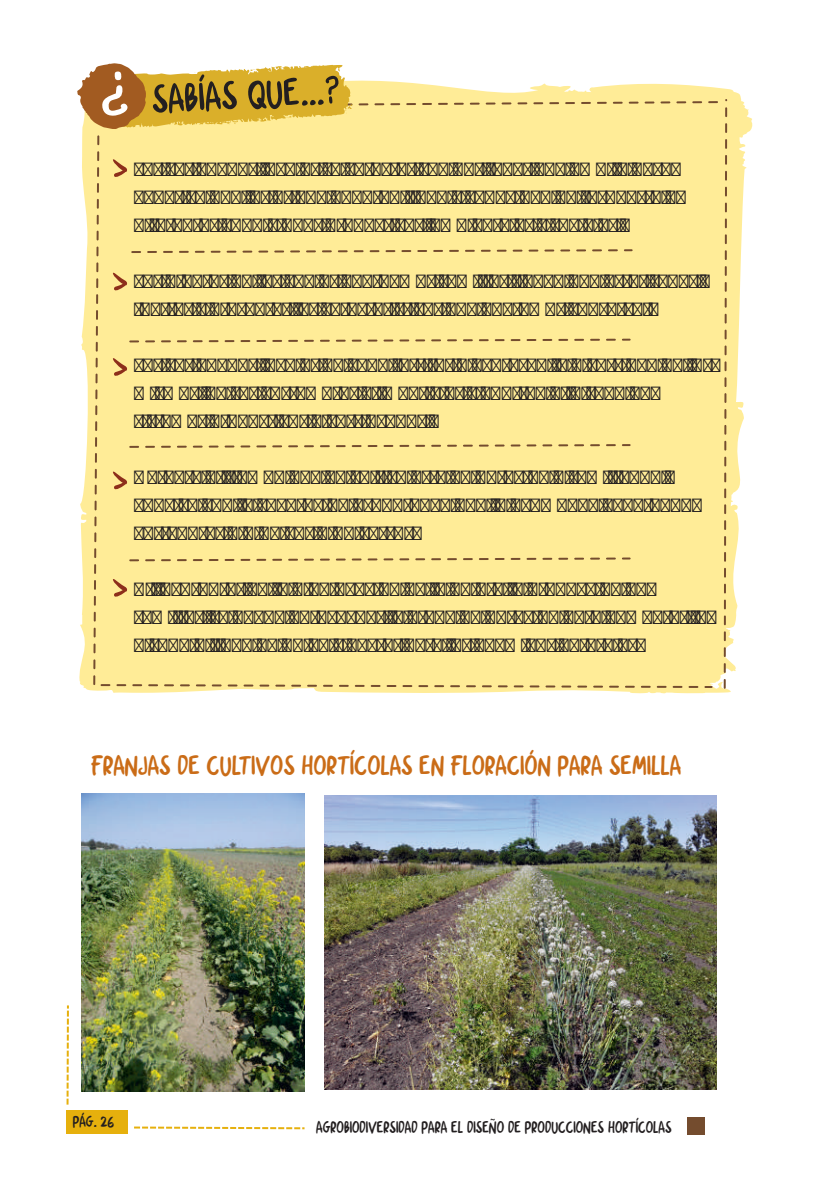
<style>
.page{position:relative;width:840px;height:1191px;background:#fff}
.page>*{position:absolute;margin:0;border:0;box-sizing:border-box;transform-origin:0 0}
.t1{font:28px "Chicken Soup";letter-spacing:-.005em;color:#ca6c17}
.t2{font:19px/28px "Asap";letter-spacing:-.005em;color:#231f20}
.t3{font:17px "Chicken Soup";letter-spacing:-.01em;color:#231f20;scale:.95 1}
.t4{font:16px "Chicken Soup";color:#231f20}
</style>
<div class="page">
<svg style="left:66px;top:1005px;width:3px;height:99px"></svg>
<div style="left:66px;top:1110px;width:62px;height:24px;background:#e6b00d"></div>
<svg style="left:134px;top:1126px;width:171px;height:4px"></svg>
<div style="left:686px;top:1117px;width:18px;height:17px;background:#744c2e"></div>
<svg style="left:89px;top:89px;width:663px;height:605px"></svg>
<img style="left:81px;top:793px;width:224px;height:298px">
<img style="left:324px;top:796px;width:391px;height:293px">
<svg style="left:77px;top:63px;width:650px;height:627px"></svg>
<p class="t2" style="left:134px;top:155px;width:543px">LAS VARIEDADES LOCALES SE CARACTERIZAN POR TENER UNA AMPLIA BASE<br>GENÉTICA QUE LES BRINDA ADAPTABILIDAD Y CAPACIDAD DE RESPUESTA A<br>DIFERENTES CONDICIONES PRODUCTIVAS, AMBIENTALES Y SOCIALES.</p>
<p class="t2" style="left:134px;top:267px;width:567px">LAS PLANTAS DE LAS CUALES GUARDAMOS SEMILLAS TIENEN QUE ESTAR SANAS,<br>FUERTES Y PRESENTAR LAS CARACTERÍSTICAS QUE QUEREMOS CONSERVAR.</p>
<p class="t2" style="left:134px;top:351px;width:578px">LAS VARIEDADES LOCALES DE CADA TERRITORIO EXPRESAN LA DIVERSIDAD DE LOS<br>MISMOS, DE SUS COSTUMBRES ALIMENTICIAS Y APORTAN AL DISEÑO DE<br>SISTEMAS PRODUCTIVOS DIVERSIFICADOS.</p>
<p class="t2" style="left:134px;top:463px;width:559px">DURANTE EL TIEMPO QUE UN CULTIVO ESTÁ EN FLORACIÓN O SEMILLANDO,<br>CONVIVE CON LA VEGETACIÓN ESPONTÁNEA QUE LO ACOMPAÑA GENERANDO<br>CORREDORES BIOLÓGICOS BIODIVERSOS.</p>
<p class="t2" style="left:134px;top:575px;width:573px">AL INCORPORAR EN LA PLANIFICACIÓN DE LA QUINTA LA PRODUCCIÓN DE<br>SEMILLAS, SE PUEDE APROVECHAR LA ETAPA DE FLORACIÓN PARA AUMENTAR LA<br>DISPONIBILIDAD DE POLEN Y NÉCTAR PARA LOS ENEMIGOS NATURALES.</p>
<h1 class="t1" style="left:92px;top:749px;width:591px">FRANJAS DE CULTIVOS HORTÍCOLAS EN FLORACIÓN PARA SEMILLA</h1>
<p class="t4" style="left:73px;top:1112px;width:43px">PÁG. 26</p>
<p class="t3" style="left:316px;top:1117px;width:375px">AGROBIODIVERSIDAD PARA EL DISEÑO DE PRODUCCIONES HORTÍCOLAS</p>
</div>
